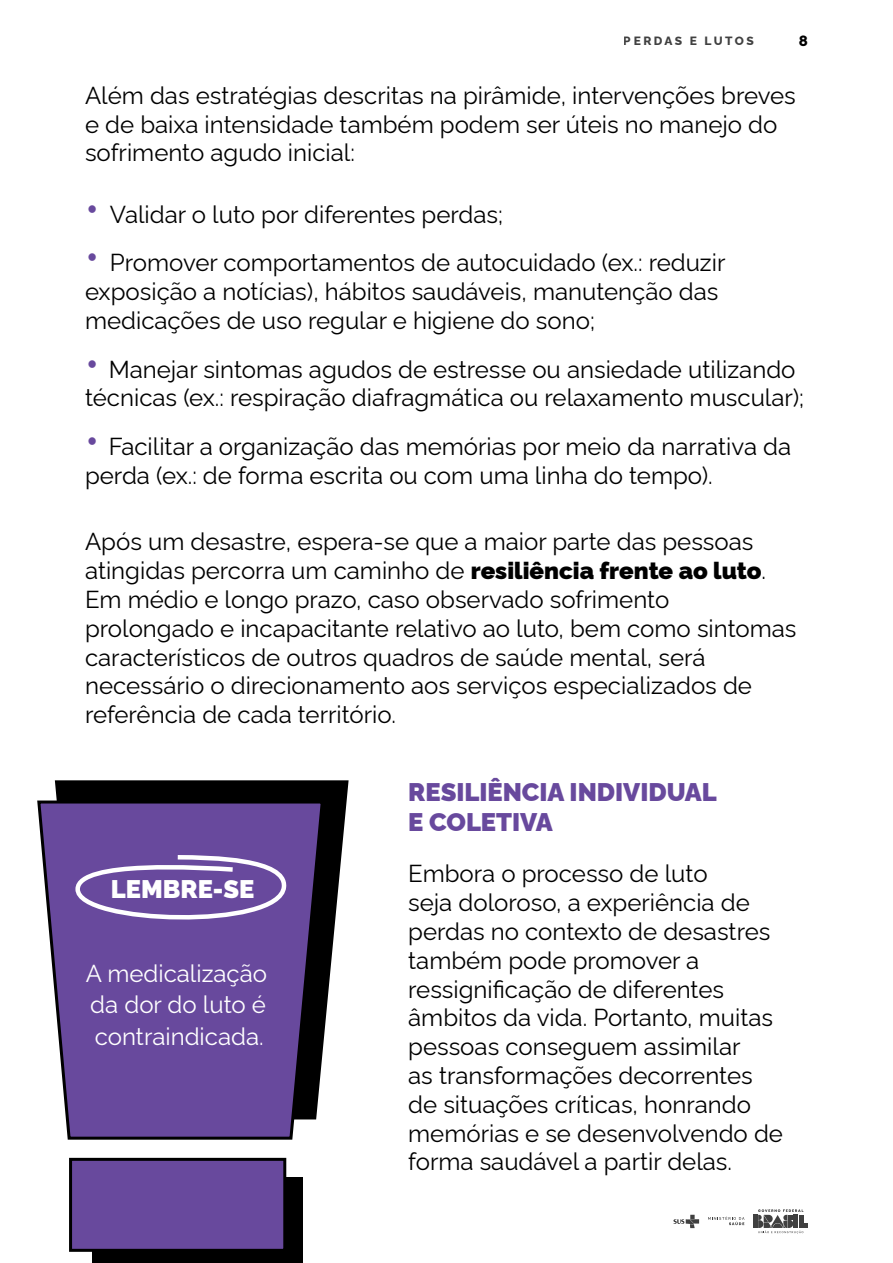
<style>
.page{position:relative;width:893px;height:1263px;background:#fff}
.page>*{position:absolute;margin:0;border:0;box-sizing:border-box;transform-origin:0 0}
.t1{font:900 25.5px/30.6px "Rawline";color:#68499d}
.t2{font:900 25.5px "Rawline";color:#fff}
.t3{font:24px/28.8px "Rawline";color:#000}
.t4{font:24px/31.5px "Rawline";color:#fff;text-align:justify}
.t5{font:800 15px "Rawline";color:#000}
.t6{font:800 12px "Rawline";letter-spacing:.195em;color:#000}
.s1{font-size:40.5px;color:#68499d}
.s2{font-weight:900}
</style>
<div class="page">
<svg style="left:673px;top:1215px;width:26px;height:13px"></svg>
<svg style="left:753px;top:1209px;width:55px;height:25px"></svg>
<svg style="left:708px;top:1216px;width:36px;height:9px"></svg>
<svg style="left:55px;top:780px;width:294px;height:236px;fill:#000"></svg>
<svg style="left:37px;top:799px;width:289px;height:341px;background:#684f94"></svg>
<div style="left:92px;top:1178px;width:211px;height:85px;background:#000"></div>
<svg style="left:73px;top:853px;width:218px;height:77px;background:#7c61aa"></svg>
<div style="left:69px;top:1158px;width:217px;height:94px;background:#68499d;border:3px solid #000"></div>
<p class="t6" style="left:624px;top:32px;width:131px">PERDAS E LUTOS</p>
<p class="t5" style="left:799px;top:29px;width:11px">8</p>
<p class="t3" style="left:85px;top:78px;width:712px">Além das estratégias descritas na pirâmide, intervenções breves e de baixa intensidade também podem ser úteis no manejo do sofrimento agudo inicial:</p>
<p class="t3" style="left:85px;top:197px;width:420px"><span class="s1">•</span> Validar o luto por diferentes perdas;</p>
<p class="t3" style="left:85px;top:246px;width:642px"><span class="s1">•</span> Promover comportamentos de autocuidado (ex.: reduzir exposição a notícias), hábitos saudáveis, manutenção das medicações de uso regular e higiene do sono;</p>
<p class="t3" style="left:85px;top:352px;width:720px"><span class="s1">•</span> Manejar sintomas agudos de estresse ou ansiedade utilizando técnicas (ex.: respiração diafragmática ou relaxamento muscular);</p>
<p class="t3" style="left:85px;top:429px;width:708px"><span class="s1">•</span> Facilitar a organização das memórias por meio da narrativa da perda (ex.: de forma escrita ou com uma linha do tempo).</p>
<p class="t3" style="left:85px;top:525px;width:683px">Após um desastre, espera-se que a maior parte das pessoas atingidas percorra um caminho de <span class="s2">resiliência frente ao luto</span>.</p>
<p class="t3" style="left:85px;top:582px;width:713px">Em médio e longo prazo, caso observado sofrimento prolongado e incapacitante relativo ao luto, bem como sintomas característicos de outros quadros de saúde mental, será necessário o direcionamento aos serviços especializados de referência de cada território.</p>
<p class="t2" style="left:111px;top:869px;width:145px">LEMBRE-SE</p>
<p class="t4" style="left:86px;top:955px;width:183px">A medicalização da dor do luto é contraindicada.</p>
<p class="t1" style="left:408px;top:774px;width:310px">RESILIÊNCIA INDIVIDUAL<br>E COLETIVA</p>
<p class="t3" style="left:408px;top:857px;width:376px">Embora o processo de luto<br>seja doloroso, a experiência de perdas no contexto de desastres também pode promover a ressignificação de diferentes âmbitos da vida. Portanto, muitas pessoas conseguem assimilar<br>as transformações decorrentes de situações críticas, honrando memórias e se desenvolvendo de forma saudável a partir delas.</p>
</div>
